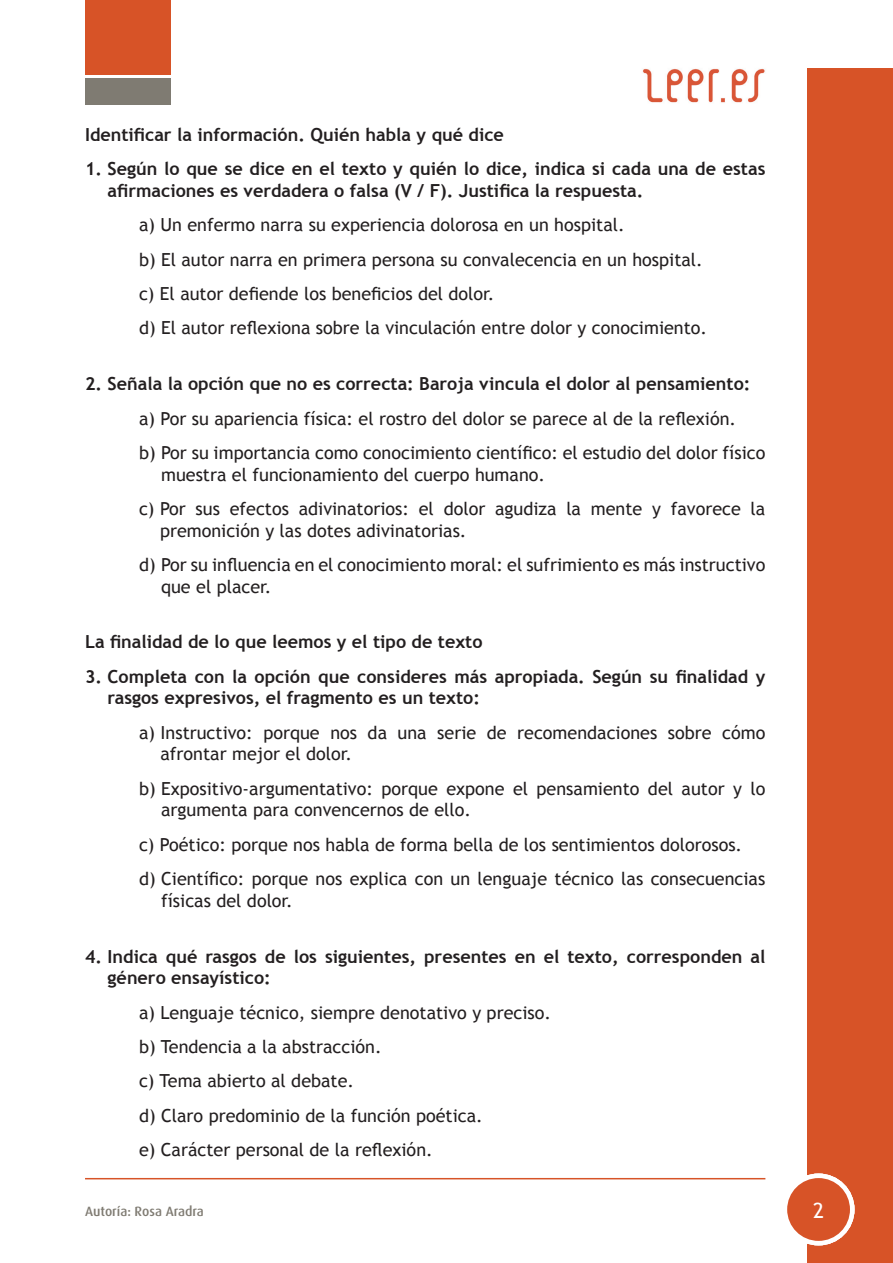
<style>
.page{position:relative;width:893px;height:1263px;background:#fff}
.page>*{position:absolute;margin:0;border:0;box-sizing:border-box;transform-origin:0 0}
.t1{font:21px "Trebuchet MS";color:#fff}
.t2{font:18px/34.3px "Trebuchet MS";color:#231f20}
.t3{font:700 18px/21.6px "Trebuchet MS";color:#231f20}
.t4{font:500 13.5px "Dax";color:#7f7b72}
</style>
<div class="page">
<div style="left:85px;top:0;width:85px;height:74px;background:#d75327"></div>
<div style="left:85px;top:78px;width:85px;height:27px;background:#7f7b72"></div>
<hr style="left:85px;top:1178px;width:680px;height:1px;background:#d75327">
<div style="left:808px;top:68px;width:85px;height:1195px;background:#d75327"></div>
<img style="left:642px;top:68px;width:123px;height:35px">
<div style="left:785px;top:1176px;width:67px;height:67px;background:#d75327;border-radius:50%"></div>
<div style="left:783px;top:1173px;width:71px;height:72px;border:4px solid #fff;border-radius:50%"></div>
<p class="t3" style="left:85px;top:124px;width:420px">Identificar la información. Quién habla y qué dice</p>
<p class="t3" style="left:108px;top:158px;width:659px;text-indent:-23px">1. Según lo que se dice en el texto y quién lo dice, indica si cada una de estas afirmaciones es verdadera o falsa (V / F). Justifica la respuesta.</p>
<p class="t2" style="left:139px;top:208px;width:570px">a) Un enfermo narra su experiencia dolorosa en un hospital.<br>b) El autor narra en primera persona su convalecencia en un hospital. c) El autor defiende los beneficios del dolor.<br>d) El autor reflexiona sobre la vinculación entre dolor y conocimiento.</p>
<p class="t3" style="left:85px;top:373px;width:667px">2. Señala la opción que no es correcta: Baroja vincula el dolor al pensamiento:</p>
<p class="t2" style="left:139px;top:401px;width:628px">a) Por su apariencia física: el rostro del dolor se parece al de la reflexión.<br>b) Por su importancia como conocimiento científico: el estudio del dolor físico</p>
<p class="t2" style="left:139px;top:457px;width:628px;text-indent:22px">muestra el funcionamiento del cuerpo humano.<br>c) Por sus efectos adivinatorios: el dolor agudiza la mente y favorece la</p>
<p class="t2" style="left:139px;top:513px;width:628px;text-indent:21px">premonición y las dotes adivinatorias.<br>d) Por su influencia en el conocimiento moral: el sufrimiento es más instructivo</p>
<p class="t2" style="left:161px;top:569px;width:112px">que el placer.</p>
<p class="t3" style="left:85px;top:631px;width:399px">La finalidad de lo que leemos y el tipo de texto</p>
<p class="t3" style="left:108px;top:666px;width:659px;text-indent:-23px">3. Completa con la opción que consideres más apropiada. Según su finalidad y rasgos expresivos, el fragmento es un texto:</p>
<p class="t2" style="left:161px;top:722px;width:606px;line-height:21.6px;text-indent:-21px">a) Instructivo: porque nos da una serie de recomendaciones sobre cómo afrontar mejor el dolor.</p>
<p class="t2" style="left:161px;top:778px;width:606px;line-height:21.6px;text-indent:-22px">b) Expositivo-argumentativo: porque expone el pensamiento del autor y lo argumenta para convencernos de ello.</p>
<p class="t2" style="left:139px;top:827px;width:628px">c) Poético: porque nos habla de forma bella de los sentimientos dolorosos.<br>d) Científico: porque nos explica con un lenguaje técnico las consecuencias</p>
<p class="t2" style="left:161px;top:883px;width:133px">físicas del dolor.</p>
<p class="t3" style="left:108px;top:945px;width:659px;text-indent:-23px">4. Indica qué rasgos de los siguientes, presentes en el texto, corresponden al género ensayístico:</p>
<p class="t2" style="left:139px;top:995px;width:414px">a) Lenguaje técnico, siempre denotativo y preciso. b) Tendencia a la abstracción.<br>c) Tema abierto al debate.<br>d) Claro predominio de la función poética.<br>e) Carácter personal de la reflexión.</p>
<p class="t4" style="left:85px;top:1204px;width:120px">Autoría: Rosa Aradra</p>
<p class="t1" style="left:813px;top:1198px;width:13px">2</p>
</div>
